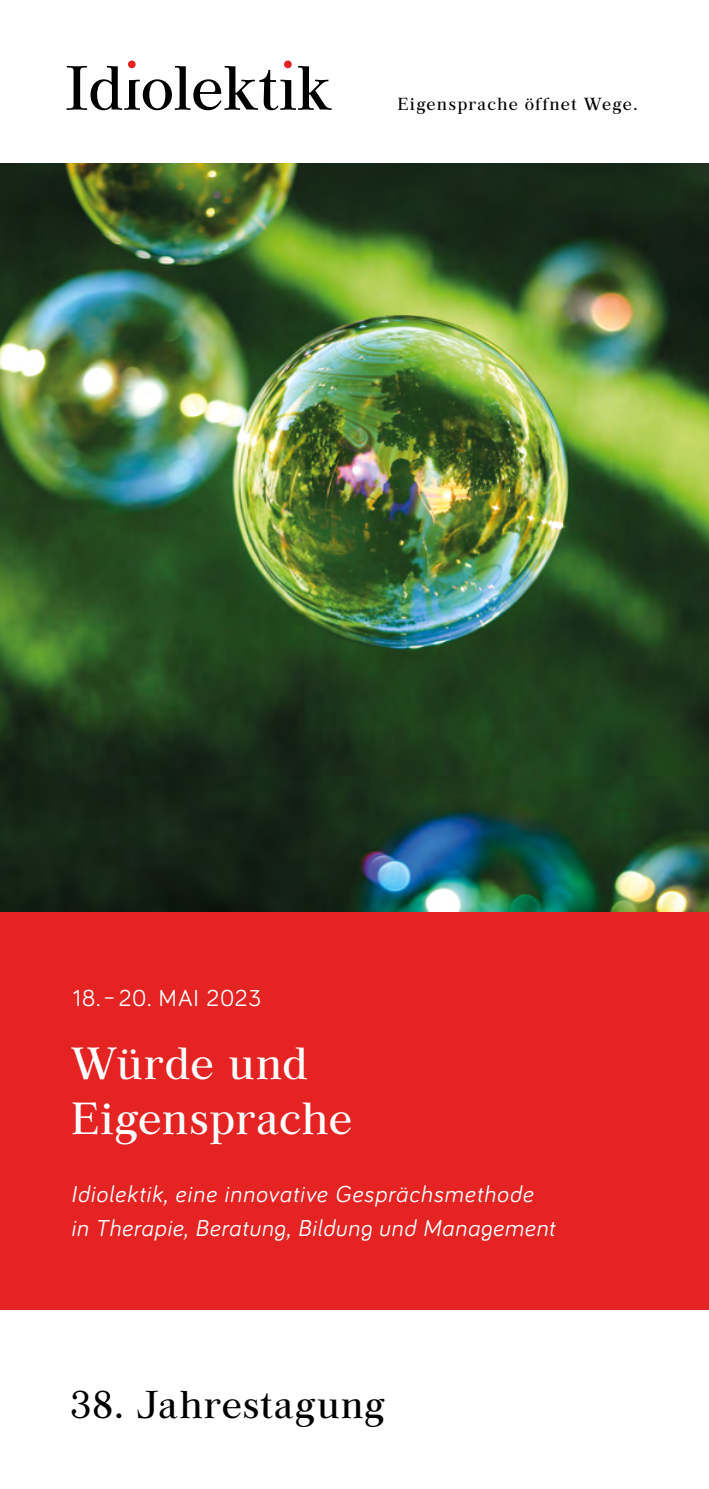
<style>
.page{position:relative;width:709px;height:1489px;background:#fff}
.page>*{position:absolute;margin:0;border:0;box-sizing:border-box;transform-origin:0 0}
.t1{font:45px/55px "Archive";letter-spacing:.005em;color:#fff}
.t2{font:38.75px "Archive";letter-spacing:.02em;color:#000}
.t3{font:italic 23.75px/33.8px "Bariol";letter-spacing:.035em;color:#fff}
.t4{font:23.75px "Bariol";letter-spacing:.04em;color:#fff}
.t5{font:17.5px "Archive";letter-spacing:.06em;color:#020203}
</style>
<div class="page">
<div style="left:0;top:911px;width:709px;height:398px;background:#e52322"></div>
<div style="left:128px;top:60px;width:8px;height:8px;background:#e52322;border-radius:50%"></div>
<div style="left:284px;top:60px;width:8px;height:8px;background:#e52322;border-radius:50%"></div>
<svg style="left:67px;top:66px;width:264px;height:44px"></svg>
<img style="left:0;top:163px;width:709px;height:748px">
<p class="t5" style="left:397px;top:94px;width:242px">Eigensprache öffnet Wege.</p>
<p class="t4" style="left:73px;top:981px;width:190px">18. – 20. MAI 2023</p>
<h1 class="t1" style="left:71px;top:1036px;width:283px">Würde und<br>Eigensprache</h1>
<p class="t3" style="left:71px;top:1175px;width:485px">Idiolektik, eine innovative Gesprächsmethode in Therapie, Beratung, Bildung und Management</p>
<h2 class="t2" style="left:70px;top:1382px;width:316px">38. Jahrestagung</h2>
</div>
